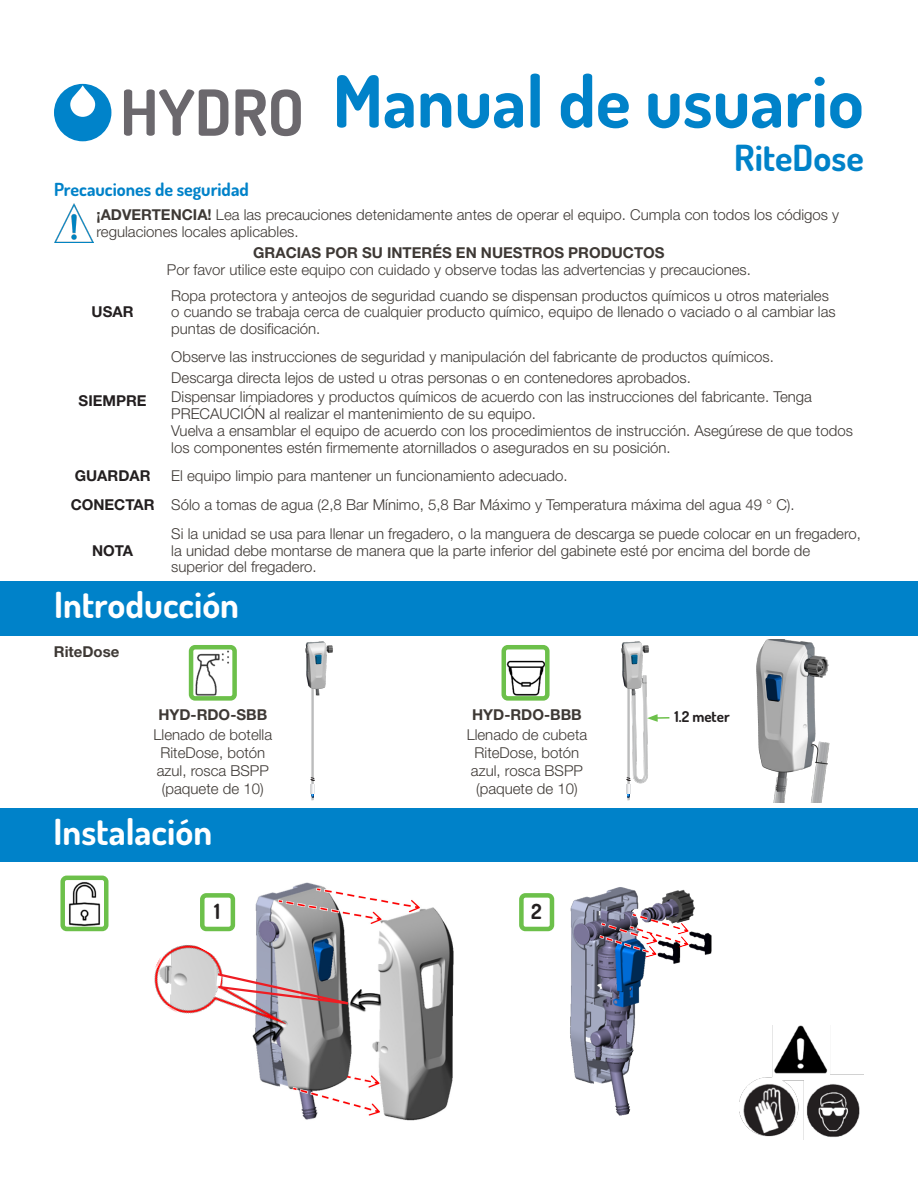
<style>
.page{position:relative;width:918px;height:1188px;background:#fff}
.page>*{position:absolute;margin:0;border:0;box-sizing:border-box;transform-origin:0 0}
.Title_Page{font:700 72px "Dosis";color:#0082c9}
.Section_Heading{font:700 36px "Dosis";color:#fff}
.Title_Page-2{font:700 36px "Dosis";color:#0082c9}
.t1{font:700 21px "Dosis";color:#231f20}
.Sub_Heading_Blue{font:700 18px "Dosis";color:#0082c9}
.Body_Black{font:300 15px/16.5px "Helvetica Neue";color:#3e3935}
.Body_Black-2{font:700 15px "Helvetica Neue";color:#3e3935}
.t2{font:700 15px "Helvetica Neue";color:#231f20}
.t3{font:700 15px "Dosis";color:#231f20}
.s1{font-weight:700}
</style>
<div class="page">
<svg style="left:124px;top:89px;width:104px;height:47px"></svg>
<svg style="left:235px;top:89px;width:66px;height:47px"></svg>
<div style="left:54px;top:84px;width:57px;height:57px;background:#0083ca;border-radius:50%"></div>
<svg style="left:70px;top:85px;width:25px;height:32px"></svg>
<div style="left:0;top:581px;width:918px;height:55px;background:#0082c9"></div>
<img style="left:54px;top:203px;width:40px;height:40px">
<div style="left:0;top:808px;width:918px;height:54px;background:#0082c9"></div>
<img style="left:65px;top:881px;width:39px;height:45px">
<div style="left:60px;top:876px;width:49px;height:55px;border:4px solid #6cc04a;border-radius:4px"></div>
<div style="left:200px;top:893px;width:35px;height:38px;border:4px solid #6cc04a;border-radius:4px"></div>
<img style="left:255px;top:882px;width:199px;height:239px">
<img style="left:298px;top:985px;width:84px;height:71px">
<img style="left:154px;top:933px;width:144px;height:128px">
<svg style="left:215px;top:972px;width:135px;height:34px"></svg>
<div style="left:519px;top:893px;width:35px;height:38px;border:4px solid #6cc04a;border-radius:4px"></div>
<img style="left:570px;top:887px;width:142px;height:229px">
<img style="left:740px;top:1026px;width:124px;height:114px">
<img style="left:507px;top:660px;width:38px;height:36px">
<div style="left:502px;top:645px;width:48px;height:56px;border:4px solid #6cc04a;border-radius:4px"></div>
<img style="left:621px;top:641px;width:28px;height:160px">
<img style="left:195px;top:650px;width:35px;height:45px">
<div style="left:189px;top:645px;width:48px;height:56px;border:4px solid #6cc04a;border-radius:4px"></div>
<img style="left:305px;top:641px;width:28px;height:160px">
<img style="left:756px;top:640px;width:74px;height:162px">
<svg style="left:647px;top:714px;width:22px;height:8px"></svg>
<img style="left:627px;top:795px;width:3px;height:4px">
<img style="left:311px;top:795px;width:3px;height:4px">
<svg style="left:309px;top:777px;width:7px;height:18px"></svg>
<svg style="left:625px;top:777px;width:7px;height:18px"></svg>
<p class="Title_Page" style="left:333px;top:55px;width:533px">Manual de usuario</p>
<p class="Title_Page-2" style="left:734px;top:134px;width:131px">RiteDose</p>
<p class="Sub_Heading_Blue" style="left:54px;top:177px;width:196px">Precauciones de seguridad</p>
<p class="Body_Black" style="left:97px;top:206px;width:744px"><span class="s1">¡ADVERTENCIA!</span> Lea las precauciones detenidamente antes de operar el equipo. Cumpla con todos los códigos y regulaciones locales aplicables.</p>
<p class="Body_Black-2" style="left:253px;top:244px;width:413px">GRACIAS POR SU INTERÉS EN NUESTROS PRODUCTOS</p>
<p class="Body_Black" style="left:167px;top:262px;width:586px">Por favor utilice este equipo con cuidado y observe todas las advertencias y precauciones.</p>
<p class="t2" style="left:92px;top:303px;width:43px">USAR</p>
<p class="Body_Black" style="left:171px;top:287px;width:666px">Ropa protectora y anteojos de seguridad cuando se dispensan productos químicos u otros materiales o cuando se trabaja cerca de cualquier producto químico, equipo de llenado o vaciado o al cambiar las puntas de dosificación.</p>
<p class="t2" style="left:79px;top:392px;width:70px">SIEMPRE</p>
<p class="Body_Black" style="left:171px;top:348px;width:604px">Observe las instrucciones de seguridad y manipulación del fabricante de productos químicos.</p>
<p class="Body_Black" style="left:171px;top:369px;width:521px">Descarga directa lejos de usted u otras personas o en contenedores aprobados.</p>
<p class="Body_Black" style="left:171px;top:388px;width:642px">Dispensar limpiadores y productos químicos de acuerdo con las instrucciones del fabricante. Tenga<br>PRECAUCIÓN al realizar el mantenimiento de su equipo.</p>
<p class="Body_Black" style="left:171px;top:422px;width:683px">Vuelva a ensamblar el equipo de acuerdo con los procedimientos de instrucción. Asegúrese de que todos los componentes estén firmemente atornillados o asegurados en su posición.</p>
<p class="t2" style="left:75px;top:466px;width:77px">GUARDAR</p>
<p class="Body_Black" style="left:171px;top:467px;width:398px">El equipo limpio para mantener un funcionamiento adecuado.</p>
<p class="t2" style="left:71px;top:496px;width:85px">CONECTAR</p>
<p class="Body_Black" style="left:171px;top:497px;width:625px">Sólo a tomas de agua (2,8 Bar Mínimo, 5,8 Bar Máximo y Temperatura máxima del agua 49 ° C).</p>
<p class="t2" style="left:92px;top:541px;width:43px">NOTA</p>
<p class="Body_Black" style="left:171px;top:526px;width:691px">Si la unidad se usa para llenar un fregadero, o la manguera de descarga se puede colocar en un fregadero, la unidad debe montarse de manera que la parte inferior del gabinete esté por encima del borde de superior del fregadero.</p>
<p class="Section_Heading" style="left:54px;top:582px;width:187px">Introducción</p>
<p class="Body_Black-2" style="left:54px;top:643px;width:67px">RiteDose</p>
<p class="Body_Black-2" style="left:158px;top:705px;width:110px">HYD-RDO-SBB</p>
<p class="Body_Black-2" style="left:472px;top:705px;width:111px">HYD-RDO-BBB</p>
<p class="Body_Black" style="left:154px;top:725px;width:120px;line-height:18px;text-align:center">Llenado de botella<br>RiteDose, botón azul, rosca BSPP (paquete de 10)</p>
<p class="Body_Black" style="left:467px;top:725px;width:122px;line-height:18px;text-align:center">Llenado de cubeta<br>RiteDose, botón azul, rosca BSPP (paquete de 10)</p>
<p class="Section_Heading" style="left:54px;top:809px;width:160px">Instalación</p>
<p class="t1" style="left:214px;top:898px;width:8px">1</p>
<p class="t1" style="left:531px;top:898px;width:12px">2</p>
<p class="t3" style="left:675px;top:707px;width:57px">1.2 meter</p>
</div>
